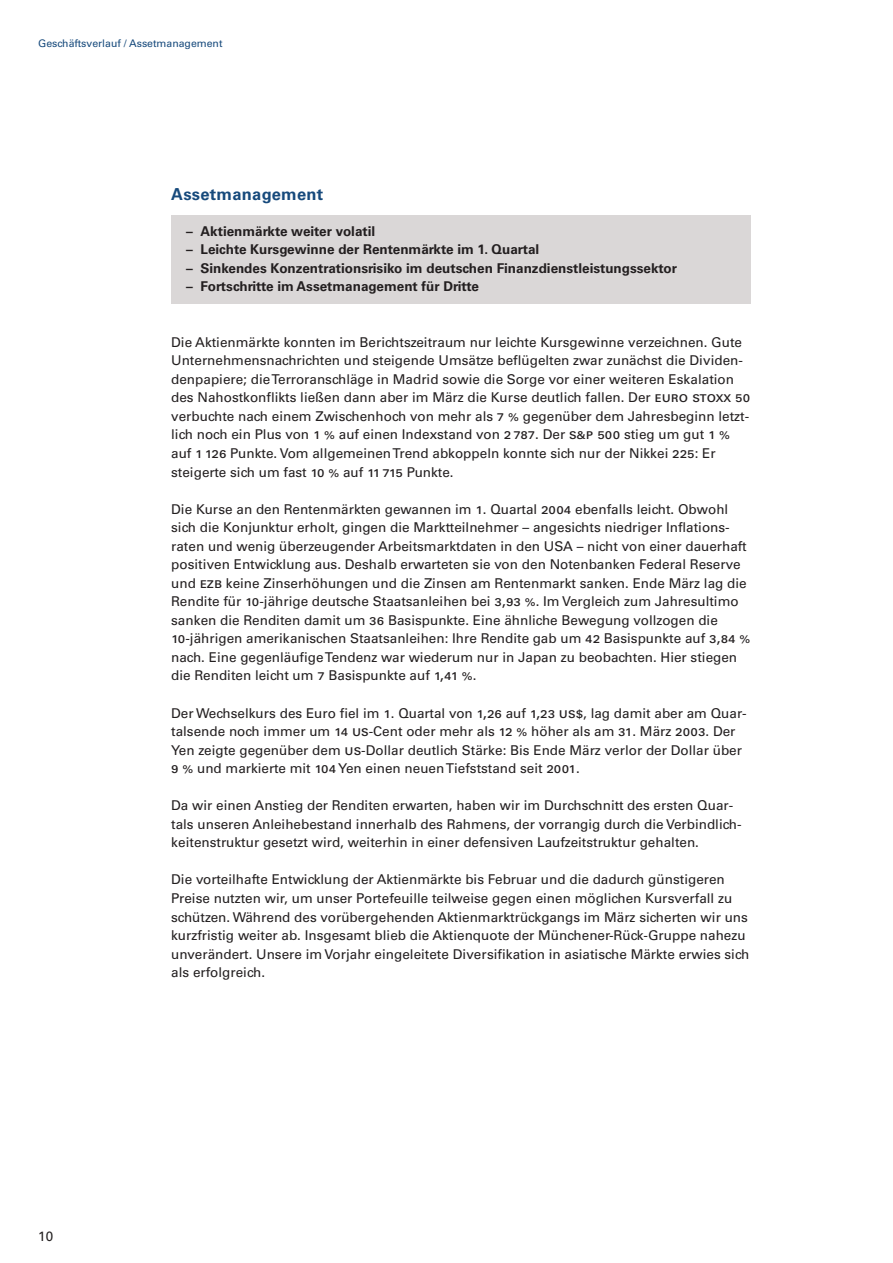
<style>
.page{position:relative;width:893px;height:1263px;background:#fff}
.page>*{position:absolute;margin:0;border:0;box-sizing:border-box;transform-origin:0 0}
.t1{font:700 16.5px "Univers";letter-spacing:.015em;color:#174a7c}
.t2{font:13.5px/18.6px "Univers";color:#231f20}
.t3{font:700 13.5px "Univers";color:#231f20}
.t4{font:10.5px "Univers";color:#174a7c}
.s1{font-family:"Univers LT Roman CF";font-size:15px}
</style>
<div class="page">
<div style="left:171px;top:215px;width:579px;height:89px;background:#dad7d7"></div>
<p class="t4" style="left:38px;top:40px;width:186px">Geschäftsverlauf / Assetmanagement</p>
<p class="t1" style="left:171px;top:189px;width:154px">Assetmanagement</p>
<p class="t3" style="left:186px;top:226px;width:190px">– Aktienmärkte weiter volatil</p>
<p class="t3" style="left:186px;top:244px;width:354px">– Leichte Kursgewinne der Rentenmärkte im 1. Quartal</p>
<p class="t3" style="left:186px;top:263px;width:492px">– Sinkendes Konzentrationsrisiko im deutschen Finanzdienstleistungssektor</p>
<p class="t3" style="left:186px;top:281px;width:294px">– Fortschritte im Assetmanagement für Dritte</p>
<p class="t2" style="left:38px;top:1228px;width:17px">10</p>
<p class="t2" style="left:171px;top:334px;width:580px">Die Aktienmärkte konnten im Berichtszeitraum nur leichte Kursgewinne verzeichnen. Gute Unternehmensnachrichten und steigende Umsätze beflügelten zwar zunächst die Dividen&shy;denpapiere; die Terroranschläge in Madrid sowie die Sorge vor einer weiteren Eskalation des Nahostkonflikts ließen dann aber im März die Kurse deutlich fallen. Der <span class="s1">euro stoxx 50 </span>verbuchte nach einem Zwischenhoch von mehr als <span class="s1">7 %</span> gegenüber dem Jahresbeginn letzt&shy;lich noch ein Plus von <span class="s1">1 %</span> auf einen Indexstand von <span class="s1">2787</span>. Der <span class="s1">s&amp;p 500</span> stieg um gut <span class="s1">1 % </span>auf <span class="s1">1126</span> Punkte. Vom allgemeinen Trend abkoppeln konnte sich nur der Nikkei <span class="s1">225</span>: Er steigerte sich um fast <span class="s1">10 %</span> auf <span class="s1">11715</span> Punkte.</p>
<p class="t2" style="left:171px;top:501px;width:580px">Die Kurse an den Rentenmärkten gewannen im <span class="s1">1</span>. Quartal <span class="s1">2004</span> ebenfalls leicht. Obwohl sich die Konjunktur erholt, gingen die Marktteilnehmer – angesichts niedriger Inflations&shy;raten und wenig überzeugender Arbeitsmarktdaten in den USA – nicht von einer dauerhaft positiven Entwicklung aus. Deshalb erwarteten sie von den Notenbanken Federal Reserve und <span class="s1">ezb</span> keine Zinserhöhungen und die Zinsen am Rentenmarkt sanken. Ende März lag die Rendite für <span class="s1">10</span>-jährige deutsche Staatsanleihen bei <span class="s1">3,93 %</span>. Im Vergleich zum Jahresultimo sanken die Renditen damit um <span class="s1">36</span> Basispunkte. Eine ähnliche Bewegung vollzogen die <span class="s1">10</span>-jährigen amerikanischen Staatsanleihen: Ihre Rendite gab um <span class="s1">42</span> Basispunkte auf <span class="s1">3,84 % </span>nach. Eine gegenläufige Tendenz war wiederum nur in Japan zu beobachten. Hier stiegen die Renditen leicht um <span class="s1">7</span> Basispunkte auf <span class="s1">1,41 %</span>.</p>
<p class="t2" style="left:171px;top:705px;width:577px">Der Wechselkurs des Euro fiel im <span class="s1">1</span>. Quartal von <span class="s1">1,26</span> auf <span class="s1">1,23 us$</span>, lag damit aber am Quar&shy;talsende noch immer um <span class="s1">14 us</span>-Cent oder mehr als <span class="s1">12 %</span> höher als am <span class="s1">31</span>. März <span class="s1">2003</span>. Der Yen zeigte gegenüber dem <span class="s1">us</span>-Dollar deutlich Stärke: Bis Ende März verlor der Dollar über <span class="s1">9 %</span> und markierte mit <span class="s1">104</span>Yen einen neuen Tiefststand seit <span class="s1">2001</span>.</p>
<p class="t2" style="left:171px;top:797px;width:572px">Da wir einen Anstieg der Renditen erwarten, haben wir im Durchschnitt des ersten Quar&shy;tals unseren Anleihebestand innerhalb des Rahmens, der vorrangig durch die Verbindlich&shy;keitenstruktur gesetzt wird, weiterhin in einer defensiven Laufzeitstruktur gehalten.</p>
<p class="t2" style="left:171px;top:872px;width:579px">Die vorteilhafte Entwicklung der Aktienmärkte bis Februar und die dadurch günstigeren Preise nutzten wir, um unser Portefeuille teilweise gegen einen möglichen Kursverfall zu schützen. Während des vorübergehenden Aktienmarktrückgangs im März sicherten wir uns kurzfristig weiter ab. Insgesamt blieb die Aktienquote der Münchener-Rück-Gruppe nahezu unverändert. Unsere im Vorjahr eingeleitete Diversifikation in asiatische Märkte erwies sich als erfolgreich.</p>
</div>
